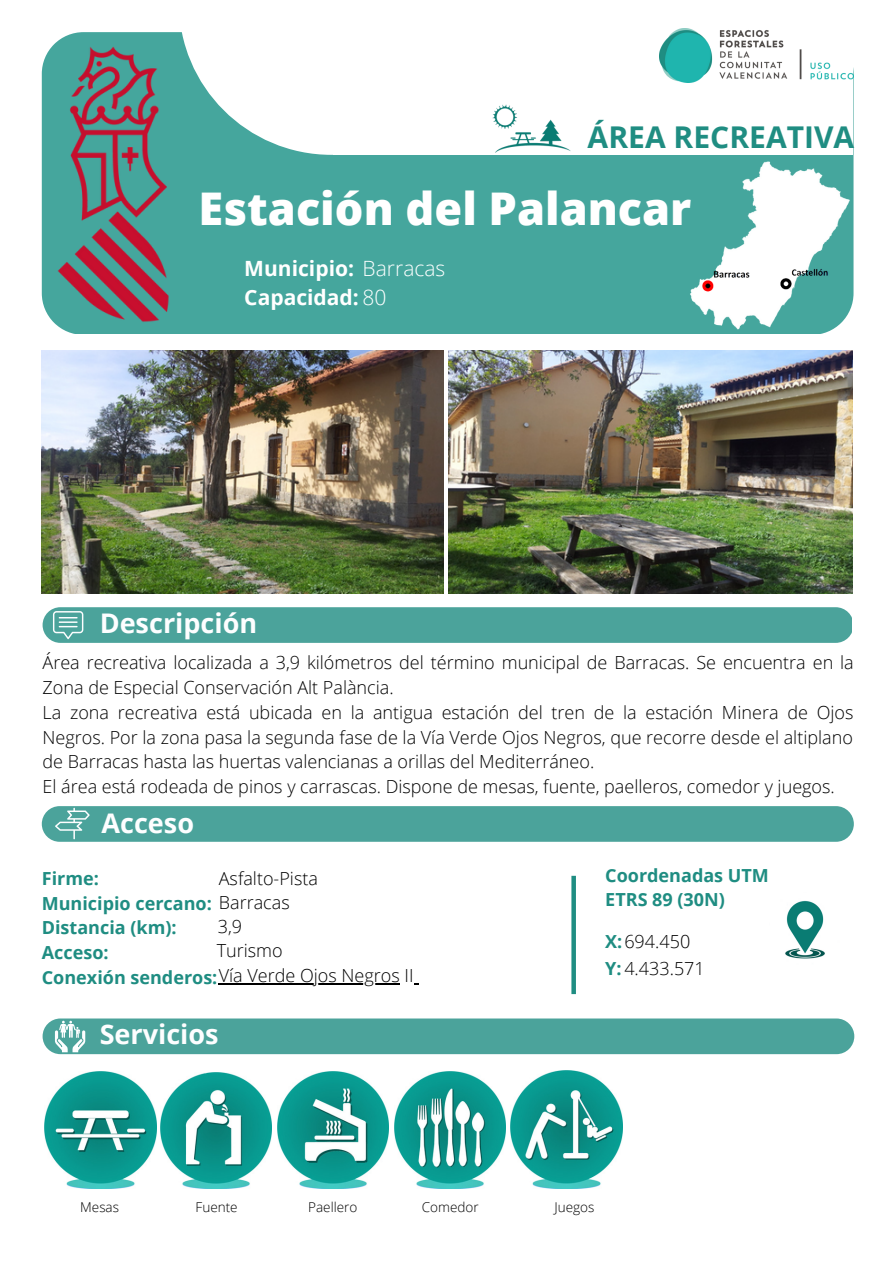
<style>
.page{position:relative;width:894px;height:1264px;background:#fff}
.page>*{position:absolute;margin:0;border:0;box-sizing:border-box;transform-origin:0 0}
.t1{font:800 45px "Open Sans";color:#fff}
.t2{font:700 30px "Open Sans";color:#1f8d82}
.t3{font:700 27px "Open Sans";color:#fdfeff}
.t4{font:700 21px/29.2px "Open Sans";color:#fff}
.t5{font:300 18px/24.8px "Open Sans";color:#000}
.t6{font:700 18px/24.5px "Open Sans";color:#1f8d82}
.t7{font:300 13.5px "Open Sans";color:#000}
.s1{font-weight:300;color:#fdffff}
.s2{font-weight:300;color:#000}
.s3{font-weight:700;color:#1f8d82}
</style>
<div class="page">
<div style="left:42px;top:32px;width:811px;height:302px;background:#45a69d"></div>
<svg style="left:179px;top:32px;width:153px;height:123px"></svg>
<div style="left:332px;top:0;width:520px;height:155px;background:#fff"></div>
<div style="left:42px;top:806px;width:811px;height:35px;background:#4ba39b;border-radius:18px"></div>
<div style="left:43px;top:1018px;width:811px;height:36px;background:#4ba39b;border-radius:18px"></div>
<svg style="left:571px;top:875px;width:4px;height:119px"></svg>
<svg style="left:43px;top:607px;width:808px;height:36px;background:#4fa59d"></svg>
<svg style="left:55px;top:807px;width:35px;height:32px"></svg>
<svg style="left:55px;top:1020px;width:30px;height:32px"></svg>
<img style="left:659px;top:28px;width:193px;height:54px">
<img style="left:45px;top:1071px;width:111px;height:117px">
<img style="left:277px;top:1071px;width:111px;height:117px">
<img style="left:785px;top:900px;width:40px;height:59px">
<img style="left:394px;top:1071px;width:111px;height:117px">
<img style="left:481px;top:104px;width:102px;height:83px">
<img style="left:510px;top:1070px;width:112px;height:118px">
<img style="left:41px;top:350px;width:402px;height:244px">
<img style="left:448px;top:350px;width:404px;height:244px">
<img style="left:680px;top:161px;width:174px;height:170px">
<hr style="left:219px;top:983px;width:181px;height:1px;background:#000">
<img style="left:161px;top:1072px;width:110px;height:116px">
<img style="left:46px;top:32px;width:131px;height:297px">
<h2 class="t2" style="left:587px;top:116px;width:268px">ÁREA RECREATIVA</h2>
<h1 class="t1" style="left:198px;top:177px;width:494px">Estación del Palancar</h1>
<p class="t4" style="left:244px;top:253px;width:202px">Municipio: <span class="s1">Barracas<br></span>Capacidad: <span class="s1">80</span></p>
<h3 class="t3" style="left:100px;top:604px;width:159px">Descripción</h3>
<p class="t5" style="left:43px;top:650px;width:812px">Área recreativa localizada a 3,9 kilómetros del término municipal de Barracas. Se encuentra en la Zona de Especial Conservación Alt Palància.<br>La zona recreativa está ubicada en la antigua estación del tren de la estación Minera de Ojos Negros. Por la zona pasa la segunda fase de la Vía Verde Ojos Negros, que recorre desde el altiplano de Barracas hasta las huertas valencianas a orillas del Mediterráneo.<br>El área está rodeada de pinos y carrascas. Dispone de mesas, fuente, paelleros, comedor y juegos.</p>
<h3 class="t3" style="left:101px;top:804px;width:94px">Acceso</h3>
<p class="t5" style="left:219px;top:865px;width:101px">Asfalto-Pista</p>
<p class="t6" style="left:42px;top:865px;width:373px">Firme:<br>Municipio cercano: <span class="s2">Barracas<br></span>Distancia (km):<br>Acceso:<br>Conexión senderos:<span class="s2">Vía Verde Ojos Negros II</span></p>
<p class="t5" style="left:218px;top:913px;width:26px">3,9</p>
<p class="t5" style="left:217px;top:937px;width:67px">Turismo</p>
<h3 class="t3" style="left:100px;top:1015px;width:120px">Servicios</h3>
<p class="t7" style="left:80px;top:1197px;width:40px">Mesas</p>
<p class="t7" style="left:195px;top:1197px;width:44px">Fuente</p>
<p class="t7" style="left:308px;top:1197px;width:51px">Paellero</p>
<p class="t7" style="left:421px;top:1197px;width:58px">Comedor</p>
<p class="t6" style="left:605px;top:862px;width:165px">Coordenadas UTM<br>ETRS 89 (30N)</p>
<p class="t5" style="left:605px;top:927px;width:101px;line-height:27px"><span class="s3">X:</span>694.450<br><span class="s3">Y:</span>4.433.571</p>
<p class="t7" style="left:554px;top:1197px;width:41px">Juegos</p>
</div>
